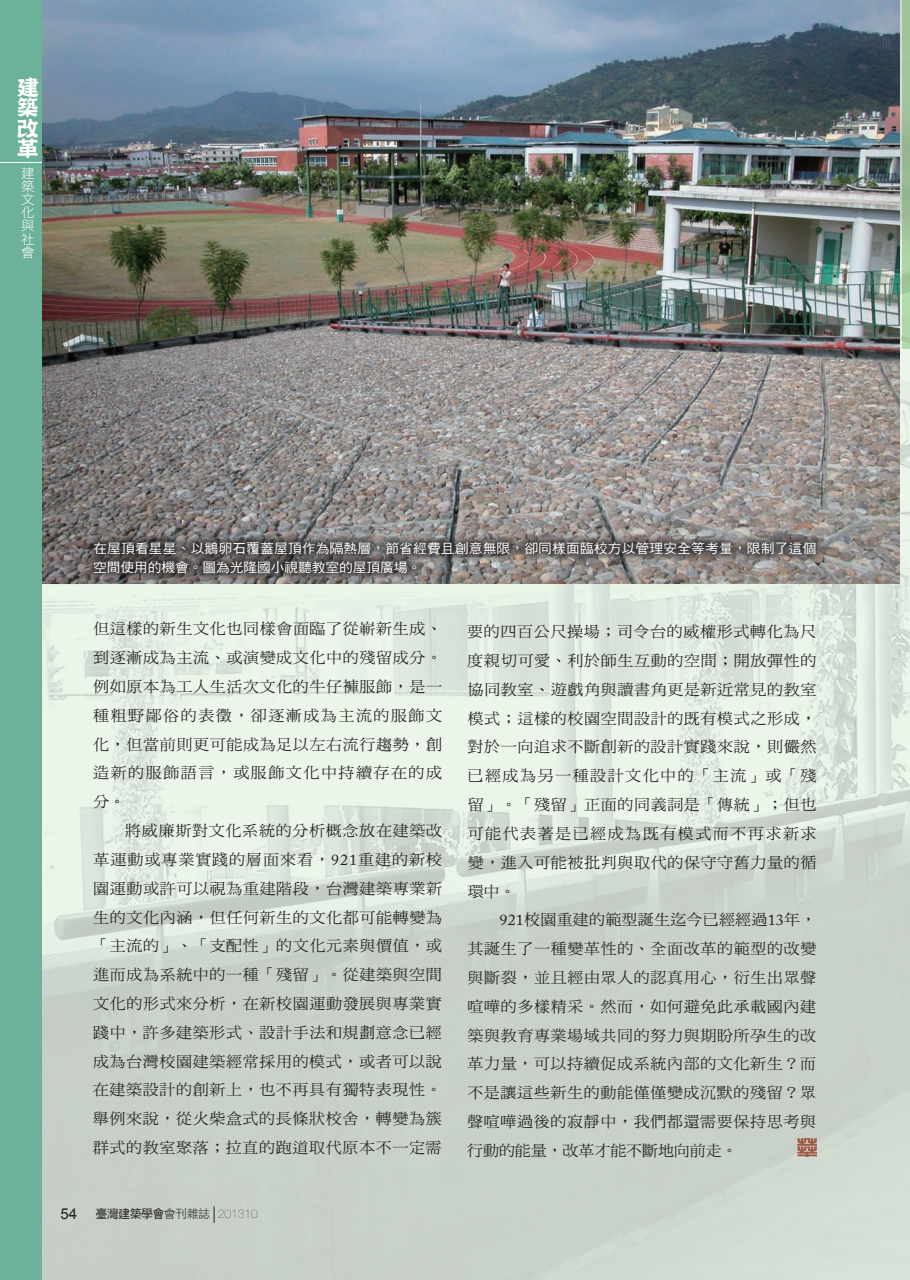
<style>
.page{position:relative;width:910px;height:1280px;background:#fff}
.page>*{position:absolute;margin:0;border:0;box-sizing:border-box;transform-origin:0 0}
.t1{font:21.3px/20.2px "DF Bang Shu Std W8";color:#fff;text-align:justify;scale:1.05 1}
.t2{font:15.3px "DF Ming Std W5";letter-spacing:.035em;color:#231f20;scale:1.05 1}
.t3{font:15.3px "DF Ming Std W5";letter-spacing:.09em;color:#231f20;scale:1.05 1}
.t4{font:15.3px "DF Ming Std W5";letter-spacing:.06em;color:#231f20;scale:1.05 1}
.t5{font:15.3px "DF Ming Std W5";letter-spacing:.01em;color:#231f20;scale:1.05 1}
.t6{font:15.3px "DF Ming Std W5";letter-spacing:-.01em;color:#231f20;scale:1.05 1}
.t7{font:13.5px/13.2px "DF Hei Std W3";color:#fff;text-align:justify}
.t8{font:13.05px/18.5px "DF Hei Std W5";letter-spacing:.005em;color:#fff;scale:1.05 1}
.t9{font:12px "DF Hei Std W5";letter-spacing:-.05em;color:#231f20}
.s1{font-family:"Adobe Caslon Pro"}
.s2{font-family:"Arial";font-size:15px}
.s3{font-family:"DF Hei Std W3"}
.s4{font-family:"Helvetica Neue";font-weight:200}
</style>
<div class="page">
<div style="left:0;top:0;width:42px;height:1279px;background:#6cb199"></div>
<img style="left:42px;top:0;width:867px;height:1279px">
<hr style="left:0;top:162px;width:42px;height:1px;background:#fff">
<svg style="left:214px;top:1206px;width:1px;height:16px"></svg>
<img style="left:42px;top:0;width:857px;height:584px">
<img style="left:797px;top:1138px;width:19px;height:18px">
<div style="left:84px;top:532px;width:739px;height:49px;background:#231f20;opacity:.75"></div>
<p class="t1" style="left:16px;top:77px;width:22px">建築改革</p>
<p class="t7" style="left:21px;top:166px;width:15px">建築文化與社會</p>
<p class="t8" style="left:93px;top:539px;width:690px">在屋頂看星星、以鵝卵石覆蓋屋頂作為隔熱層，節省經費且創意無限，卻同樣面臨校方以管理安全等考量，限制了這個空間使用的機會。圖為光隆國小視聽教室的屋頂廣場。</p>
<p class="t2" style="left:93px;top:620px;width:334px">但這樣的新生文化也同樣會面臨了從嶄新生成、</p>
<p class="t2" style="left:93px;top:649px;width:334px">到逐漸成為主流、或演變成文化中的殘留成分。</p>
<p class="t2" style="left:93px;top:678px;width:334px">例如原本為工人生活次文化的牛仔褲服飾，是一</p>
<p class="t3" style="left:93px;top:707px;width:334px">種粗野鄙俗的表徵，卻逐漸成為主流的服飾文</p>
<p class="t2" style="left:93px;top:735px;width:334px">化，但當前則更可能成為足以左右流行趨勢，創</p>
<p class="t3" style="left:93px;top:764px;width:334px">造新的服飾語言，或服飾文化中持續存在的成</p>
<p class="t2" style="left:93px;top:793px;width:32px">分。</p>
<p class="t2" style="left:125px;top:822px;width:303px">將威廉斯對文化系統的分析概念放在建築改</p>
<p class="t4" style="left:93px;top:851px;width:333px">革運動或專業實踐的層面來看，<span class="s1">921</span>重建的新校</p>
<p class="t2" style="left:93px;top:880px;width:334px">園運動或許可以視為重建階段，台灣建築專業新</p>
<p class="t2" style="left:93px;top:908px;width:334px">生的文化內涵，但任何新生的文化都可能轉變為</p>
<p class="t2" style="left:93px;top:937px;width:334px">「主流的」、「支配性」的文化元素與價值，或</p>
<p class="t2" style="left:93px;top:966px;width:334px">進而成為系統中的一種「殘留」。從建築與空間</p>
<p class="t2" style="left:93px;top:995px;width:334px">文化的形式來分析，在新校園運動發展與專業實</p>
<p class="t2" style="left:93px;top:1024px;width:334px">踐中，許多建築形式、設計手法和規劃意念已經</p>
<p class="t2" style="left:93px;top:1052px;width:334px">成為台灣校園建築經常採用的模式，或者可以說</p>
<p class="t2" style="left:93px;top:1081px;width:334px">在建築設計的創新上，也不再具有獨特表現性。</p>
<p class="t2" style="left:93px;top:1110px;width:334px">舉例來說，從火柴盒式的長條狀校舍，轉變為簇</p>
<p class="t2" style="left:93px;top:1139px;width:334px">群式的教室聚落；拉直的跑道取代原本不一定需</p>
<p class="t9" style="left:61px;top:1207px;width:199px"><span class="s2">54</span> 臺灣建築學會<span class="s3">會刊雜誌</span> <span class="s4">201310</span></p>
<p class="t2" style="left:467px;top:623px;width:334px">要的四百公尺操場；司令台的威權形式轉化為尺</p>
<p class="t2" style="left:467px;top:652px;width:334px">度親切可愛、利於師生互動的空間；開放彈性的</p>
<p class="t2" style="left:467px;top:681px;width:334px">協同教室、遊戲角與讀書角更是新近常見的教室</p>
<p class="t2" style="left:467px;top:710px;width:334px">模式；這樣的校園空間設計的既有模式之形成，</p>
<p class="t2" style="left:467px;top:738px;width:334px">對於一向追求不斷創新的設計實踐來說，則儼然</p>
<p class="t3" style="left:467px;top:767px;width:334px">已經成為另一種設計文化中的「主流」或「殘</p>
<p class="t2" style="left:467px;top:796px;width:334px">留」。「殘留」正面的同義詞是「傳統」；但也</p>
<p class="t3" style="left:467px;top:825px;width:334px">可能代表著是已經成為既有模式而不再求新求</p>
<p class="t2" style="left:467px;top:854px;width:334px">變，進入可能被批判與取代的保守守舊力量的循</p>
<p class="t2" style="left:467px;top:882px;width:47px">環中。</p>
<p class="t5" style="left:499px;top:911px;width:303px"><span class="s1">921</span>校園重建的範型誕生迄今已經經過<span class="s1">13</span>年，</p>
<p class="t2" style="left:467px;top:940px;width:334px">其誕生了一種變革性的、全面改革的範型的改變</p>
<p class="t2" style="left:467px;top:969px;width:334px">與斷裂，並且經由眾人的認真用心，衍生出眾聲</p>
<p class="t2" style="left:467px;top:998px;width:334px">喧嘩的多樣精采。然而，如何避免此承載國內建</p>
<p class="t2" style="left:467px;top:1026px;width:334px">築與教育專業場域共同的努力與期盼所孕生的改</p>
<p class="t2" style="left:467px;top:1055px;width:334px">革力量，可以持續促成系統內部的文化新生？而</p>
<p class="t2" style="left:467px;top:1084px;width:334px">不是讓這些新生的動能僅僅變成沉默的殘留？眾</p>
<p class="t2" style="left:467px;top:1113px;width:334px">聲喧嘩過後的寂靜中，我們都還需要保持思考與</p>
<p class="t6" style="left:467px;top:1142px;width:259px">行動的能量，改革才能不斷地向前走。</p>
</div>
